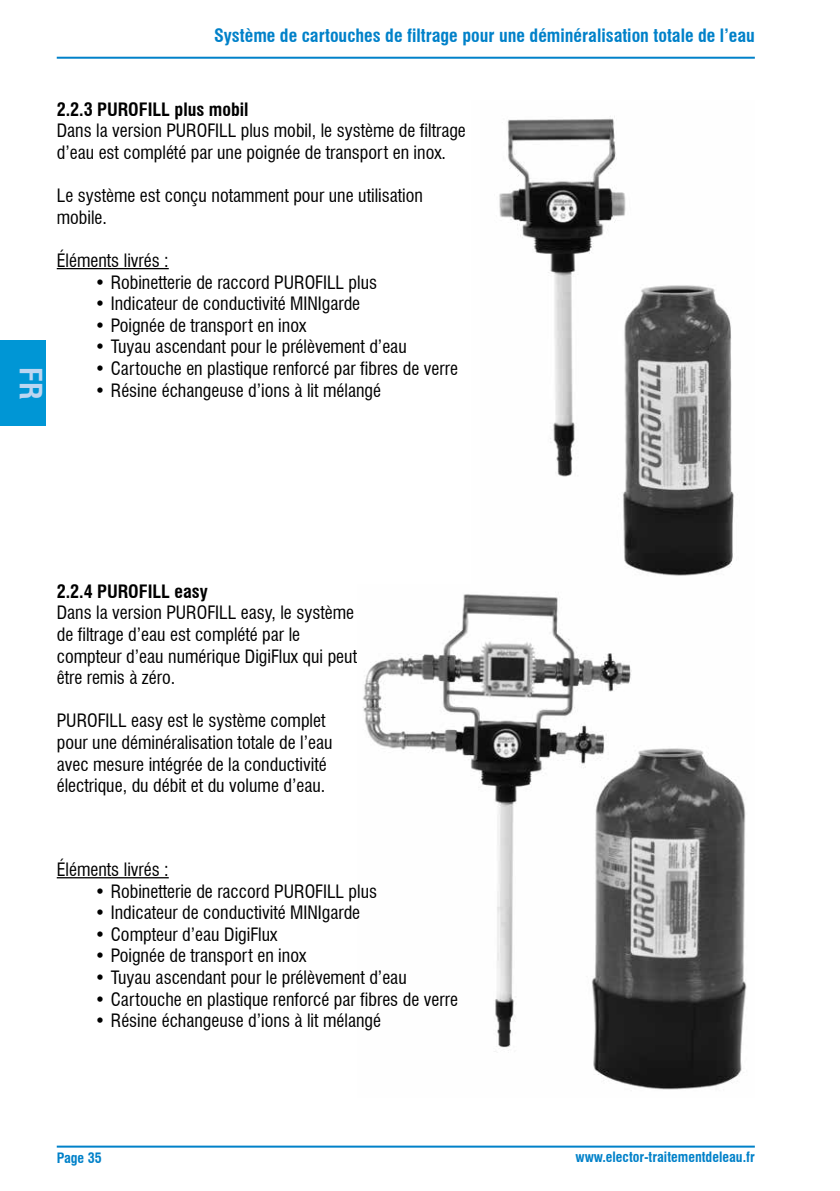
<style>
.page{position:relative;width:840px;height:1191px;background:#fff}
.page>*{position:absolute;margin:0;border:0;box-sizing:border-box;transform-origin:0 0}
.t1{font:700 condensed 30px "Swiss 721 BT";color:#bcd6f1}
.t2{font:condensed 18px/21.6px "Swiss 721 BT";color:#000}
.t3{font:700 condensed 18px "Swiss 721 BT";color:#0081c9}
.t4{font:700 condensed 18px "Swiss 721 BT";color:#000}
.t5{font:700 condensed 14px "Swiss 721 BT";color:#0081c9}
</style>
<div class="page">
<hr style="left:57px;top:57px;width:697px;height:2px;background:#0081c9">
<hr style="left:57px;top:1145px;width:697px;height:2px;background:#0081c9">
<div style="left:0;top:340px;width:45px;height:85px;background:#0096d5"></div>
<img style="left:499px;top:116px;width:235px;height:460px">
<img style="left:363px;top:594px;width:384px;height:496px">
<hr style="left:57px;top:268px;width:112px;height:1px;background:#000">
<hr style="left:57px;top:877px;width:112px;height:1px;background:#000">
<p class="t3" style="left:214px;top:25px;width:542px">Système de cartouches de filtrage pour une déminéralisation totale de l’eau</p>
<h1 class="t1" style="left:49px;top:367px;width:33px;rotate:90deg">FR</h1>
<p class="t4" style="left:57px;top:98px;width:193px">2.2.3 PUROFILL plus mobil</p>
<p class="t2" style="left:57px;top:120px;width:410px">Dans la version PUROFILL plus mobil, le système de filtrage d’eau est complété par une poignée de transport en inox.</p>
<p class="t2" style="left:57px;top:185px;width:367px">Le système est conçu notamment pour une utilisation mobile.</p>
<p class="t2" style="left:57px;top:249px;width:113px">Éléments livrés :</p>
<p class="t2" style="left:95px;top:271px;width:284px">• Robinetterie de raccord PUROFILL plus</p>
<p class="t2" style="left:95px;top:293px;width:267px">• Indicateur de conductivité MINIgarde</p>
<p class="t2" style="left:95px;top:314px;width:213px">• Poignée de transport en inox</p>
<p class="t2" style="left:95px;top:336px;width:313px">• Tuyau ascendant pour le prélèvement d’eau</p>
<p class="t2" style="left:95px;top:357px;width:364px">• Cartouche en plastique renforcé par fibres de verre</p>
<p class="t2" style="left:95px;top:379px;width:287px">• Résine échangeuse d’ions à lit mélangé</p>
<p class="t4" style="left:57px;top:580px;width:152px">2.2.4 PUROFILL easy</p>
<p class="t2" style="left:57px;top:602px;width:302px">Dans la version PUROFILL easy, le système de filtrage d’eau est complété par le compteur d’eau numérique DigiFlux qui peut être remis à zéro.</p>
<p class="t2" style="left:57px;top:710px;width:277px">PUROFILL easy est le système complet pour une déminéralisation totale de l’eau avec mesure intégrée de la conductivité électrique, du débit et du volume d’eau.</p>
<p class="t2" style="left:57px;top:858px;width:113px">Éléments livrés :</p>
<p class="t2" style="left:95px;top:880px;width:284px">• Robinetterie de raccord PUROFILL plus</p>
<p class="t2" style="left:95px;top:902px;width:267px">• Indicateur de conductivité MINIgarde</p>
<p class="t2" style="left:95px;top:923px;width:184px">• Compteur d’eau DigiFlux</p>
<p class="t2" style="left:95px;top:945px;width:213px">• Poignée de transport en inox</p>
<p class="t2" style="left:95px;top:966px;width:313px">• Tuyau ascendant pour le prélèvement d’eau</p>
<p class="t2" style="left:95px;top:988px;width:364px">• Cartouche en plastique renforcé par fibres de verre</p>
<p class="t2" style="left:95px;top:1010px;width:287px">• Résine échangeuse d’ions à lit mélangé</p>
<p class="t5" style="left:57px;top:1149px;width:47px">Page 35</p>
<p class="t5" style="left:575px;top:1148px;width:181px">www.elector-traitementdeleau.fr</p>
</div>
